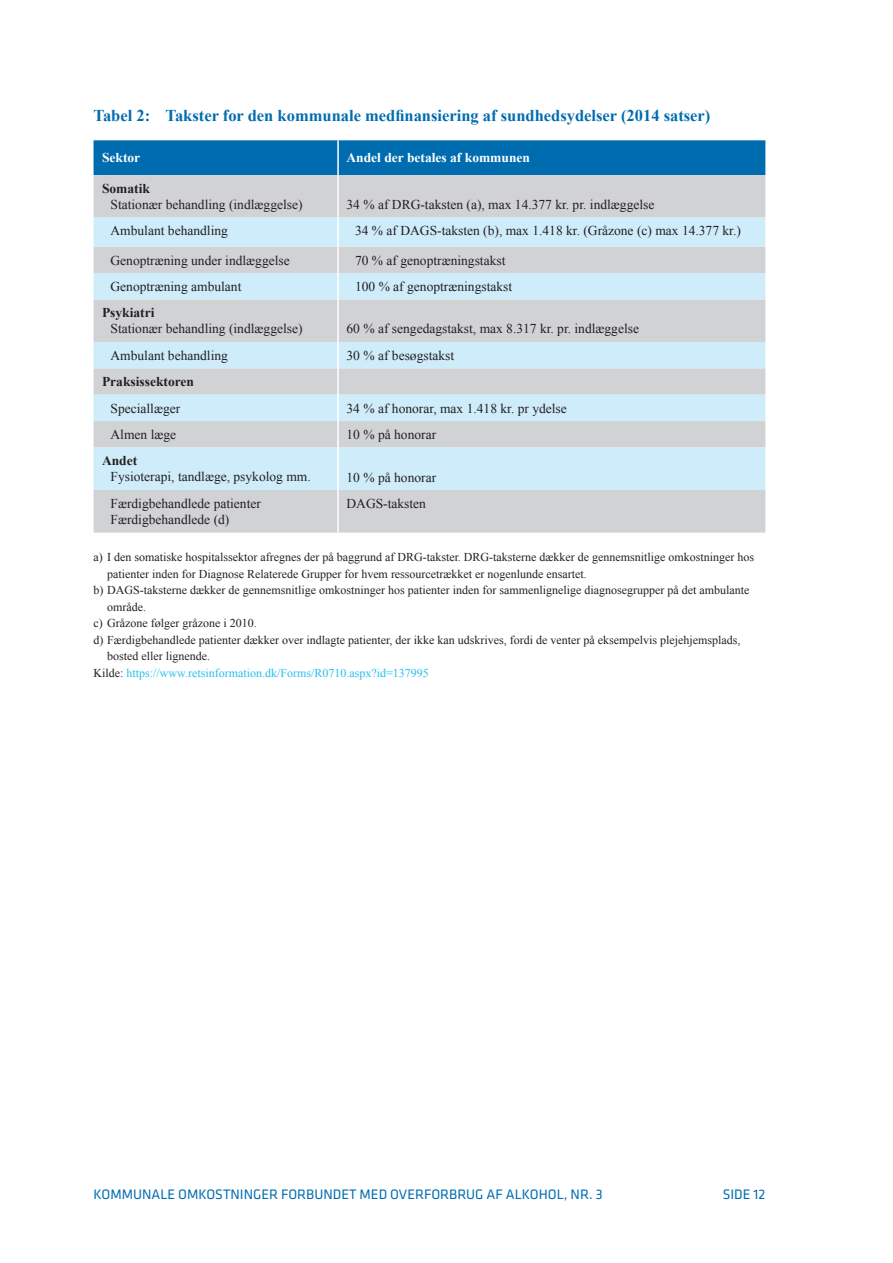
<style>
.page{position:relative;width:893px;height:1263px;background:#fff}
.page>*{position:absolute;margin:0;border:0;box-sizing:border-box;transform-origin:0 0}
.Figurtitel{font:700 16.5px "Times New Roman";color:#006cb0}
.t1{font:14.25px "Klavika";color:#006cb0}
.t2{font:13.5px "Times New Roman";color:#231f20}
.t3{font:700 13.5px "Times New Roman";color:#231f20}
.t4{font:700 13.5px "Times New Roman";color:#fff}
.Fodnote{font:12px/16.5px "Times New Roman";color:#231f20}
.Fodnote-2{font:12px "Times New Roman";color:#26bff0}
.s1{color:#231f20}
</style>
<div class="page">
<div style="left:94px;top:140px;width:671px;height:35px;background:#006cb0"></div>
<div style="left:94px;top:175px;width:671px;height:358px;background:#d1d2d4"></div>
<svg style="left:94px;top:218px;width:671px;height:272px;background:#d0e0e9"></svg>
<hr style="left:337px;top:140px;width:2px;height:35px;background:#fff">
<hr style="left:337px;top:175px;width:2px;height:43px;background:#fff">
<hr style="left:337px;top:218px;width:2px;height:29px;background:#fff">
<hr style="left:337px;top:247px;width:2px;height:26px;background:#fff">
<hr style="left:337px;top:273px;width:2px;height:26px;background:#fff">
<hr style="left:337px;top:299px;width:2px;height:43px;background:#fff">
<hr style="left:337px;top:342px;width:2px;height:26px;background:#fff">
<hr style="left:337px;top:368px;width:2px;height:27px;background:#fff">
<hr style="left:337px;top:395px;width:2px;height:26px;background:#fff">
<hr style="left:337px;top:421px;width:2px;height:26px;background:#fff">
<hr style="left:337px;top:447px;width:2px;height:43px;background:#fff">
<hr style="left:337px;top:490px;width:2px;height:43px;background:#fff">
<p class="Figurtitel" style="left:94px;top:104px;width:618px">Tabel 2: Takster for den kommunale medfinansiering af sundhedsydelser (2014 satser)</p>
<p class="t4" style="left:102px;top:148px;width:40px">Sektor</p>
<p class="t4" style="left:347px;top:148px;width:185px">Andel der betales af kommunen</p>
<p class="t3" style="left:102px;top:179px;width:50px">Somatik</p>
<p class="t2" style="left:111px;top:195px;width:193px">Stationær behandling (indlæggelse)</p>
<p class="t2" style="left:347px;top:195px;width:309px">34 % af DRG-taksten (a), max 14.377 kr. pr. indlæggelse</p>
<p class="t2" style="left:111px;top:222px;width:119px">Ambulant behandling</p>
<p class="t2" style="left:355px;top:222px;width:387px">34 % af DAGS-taksten (b), max 1.418 kr. (Gråzone (c) max 14.377 kr.)</p>
<p class="t2" style="left:111px;top:251px;width:181px">Genoptræning under indlæggelse</p>
<p class="t2" style="left:355px;top:251px;width:152px">70 % af genoptræningstakst</p>
<p class="t2" style="left:111px;top:277px;width:132px">Genoptræning ambulant</p>
<p class="t2" style="left:355px;top:277px;width:159px">100 % af genoptræningstakst</p>
<p class="t3" style="left:102px;top:303px;width:54px">Psykiatri</p>
<p class="t2" style="left:111px;top:320px;width:193px">Stationær behandling (indlæggelse)</p>
<p class="t2" style="left:347px;top:320px;width:294px">60 % af sengedagstakst, max 8.317 kr. pr. indlæggelse</p>
<p class="t2" style="left:111px;top:346px;width:119px">Ambulant behandling</p>
<p class="t2" style="left:347px;top:346px;width:109px">30 % af besøgstakst</p>
<p class="t3" style="left:102px;top:372px;width:94px">Praksissektoren</p>
<p class="t2" style="left:111px;top:399px;width:71px">Speciallæger</p>
<p class="t2" style="left:347px;top:399px;width:222px">34 % af honorar, max 1.418 kr. pr ydelse</p>
<p class="t2" style="left:111px;top:425px;width:67px">Almen læge</p>
<p class="t2" style="left:347px;top:425px;width:91px">10 % på honorar</p>
<p class="t3" style="left:102px;top:451px;width:37px">Andet</p>
<p class="t2" style="left:111px;top:468px;width:202px">Fysioterapi, tandlæge, psykolog mm.</p>
<p class="t2" style="left:347px;top:468px;width:91px">10 % på honorar</p>
<p class="t2" style="left:111px;top:494px;width:152px">Færdigbehandlede patienter</p>
<p class="t2" style="left:111px;top:510px;width:120px">Færdigbehandlede (d)</p>
<p class="t2" style="left:347px;top:494px;width:81px">DAGS-taksten</p>
<p class="Fodnote" style="left:107px;top:549px;width:649px;text-indent:-13px">a) I den somatiske hospitalssektor afregnes der på baggrund af DRG-takster. DRG-taksterne dækker de gennemsnitlige omkostninger hos patienter inden for Diagnose Relaterede Grupper for hvem ressourcetrækket er nogenlunde ensartet.</p>
<p class="Fodnote" style="left:107px;top:582px;width:644px;text-indent:-13px">b) DAGS-taksterne dækker de gennemsnitlige omkostninger hos patienter inden for sammenlignelige diagnosegrupper på det ambulante område.</p>
<p class="Fodnote" style="left:94px;top:615px;width:165px">c) Gråzone følger gråzone i 2010.</p>
<p class="Fodnote" style="left:107px;top:631px;width:635px;text-indent:-13px">d) Færdigbehandlede patienter dækker over indlagte patienter, der ikke kan udskrives, fordi de venter på eksempelvis plejehjemsplads, bosted eller lignende.</p>
<p class="Fodnote-2" style="left:94px;top:664px;width:337px"><span class="s1">Kilde:</span> https://www.retsinformation.dk/Forms/R0710.aspx?id=137995</p>
<p class="t1" style="left:94px;top:1187px;width:511px">KOMMUNALE OMKOSTNINGER FORBUNDET MED OVERFORBRUG AF ALKOHOL, NR. 3</p>
<p class="t1" style="left:723px;top:1187px;width:44px">SIDE 12</p>
</div>
